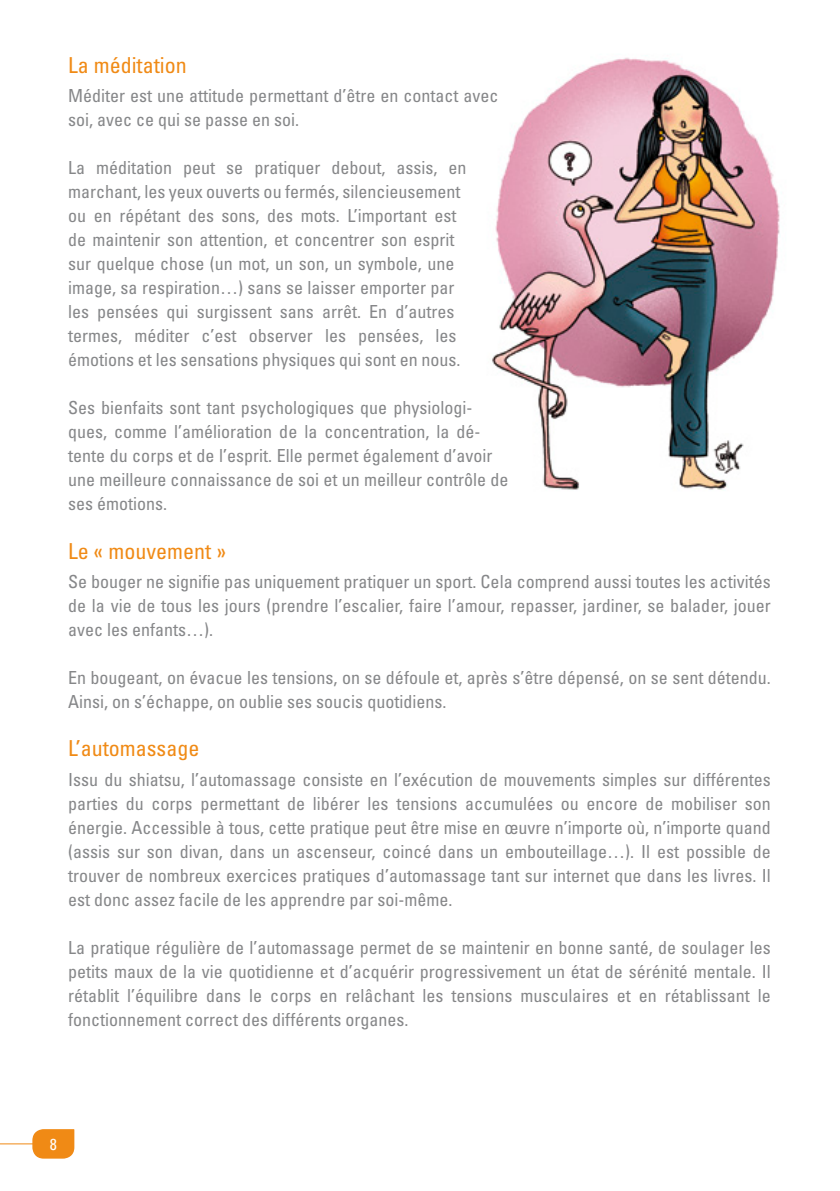
<style>
.page{position:relative;width:840px;height:1191px;background:#fff}
.page>*{position:absolute;margin:0;border:0;box-sizing:border-box;transform-origin:0 0}
.t1{font:condensed 22px "Univers LT Std";color:#f08a15}
.t2{font:condensed 18px/24px "Univers LT Std";color:#868789}
.t3{font:condensed 16px "Univers LT Std";color:#fff}
</style>
<div class="page">
<svg style="left:26px;top:1129px;width:49px;height:30px"></svg>
<hr style="left:0;top:1143px;width:33px;height:1px;background:#f08a15">
<img style="left:492px;top:57px;width:288px;height:433px">
<p class="t1" style="left:68px;top:51px;width:120px">La méditation</p>
<p class="t2" style="left:68px;top:84px;width:432px">Méditer est une attitude permettant d’être en contact avec soi, avec ce qui se passe en soi.</p>
<p class="t2" style="left:68px;top:156px;width:400px">La méditation peut se pratiquer debout, assis, en marchant, les yeux ouverts ou fermés, silencieusement ou en répétant des sons, des mots. L’important est de maintenir son attention, et concentrer son esprit sur quelque chose (un mot, un son, un symbole, une image, sa respiration…) sans se laisser emporter par les pensées qui surgissent sans arrêt. En d’autres termes, méditer c’est observer les pensées, les émotions et les sensations physiques qui sont en nous.</p>
<p class="t2" style="left:68px;top:396px;width:441px">Ses bienfaits sont tant psychologiques que physiologi&shy;ques, comme l’amélioration de la concentration, la dé&shy;tente du corps et de l’esprit. Elle permet également d’avoir une meilleure connaissance de soi et un meilleur contrôle de ses émotions.</p>
<p class="t1" style="left:68px;top:537px;width:159px">Le « mouvement »</p>
<p class="t2" style="left:68px;top:569px;width:704px;text-align:justify">Se bouger ne signifie pas uniquement pratiquer un sport. Cela comprend aussi toutes les activités de la vie de tous les jours (prendre l’escalier, faire l’amour, repasser, jardiner, se balader, jouer avec les enfants…).</p>
<p class="t2" style="left:68px;top:665px;width:704px">En bougeant, on évacue les tensions, on se défoule et, après s’être dépensé, on se sent détendu.<br>Ainsi, on s’échappe, on oublie ses soucis quotidiens.</p>
<p class="t1" style="left:68px;top:734px;width:133px">L’automassage</p>
<p class="t2" style="left:68px;top:767px;width:704px;text-align:justify">Issu du shiatsu, l’automassage consiste en l’exécution de mouvements simples sur différentes parties du corps permettant de libérer les tensions accumulées ou encore de mobiliser son énergie. Accessible à tous, cette pratique peut être mise en œuvre n’importe où, n’importe quand (assis sur son divan, dans un ascenseur, coincé dans un embouteillage…). Il est possible de trouver de nombreux exercices pratiques d’automassage tant sur internet que dans les livres. Il est donc assez facile de les apprendre par soi-même.</p>
<p class="t2" style="left:68px;top:935px;width:704px;text-align:justify">La pratique régulière de l’automassage permet de se maintenir en bonne santé, de soulager les petits maux de la vie quotidienne et d’acquérir progressivement un état de sérénité mentale. Il rétablit l’équilibre dans le corps en relâchant les tensions musculaires et en rétablissant le fonctionnement correct des différents organes.</p>
<p class="t3" style="left:50px;top:1133px;width:9px">8</p>
</div>
